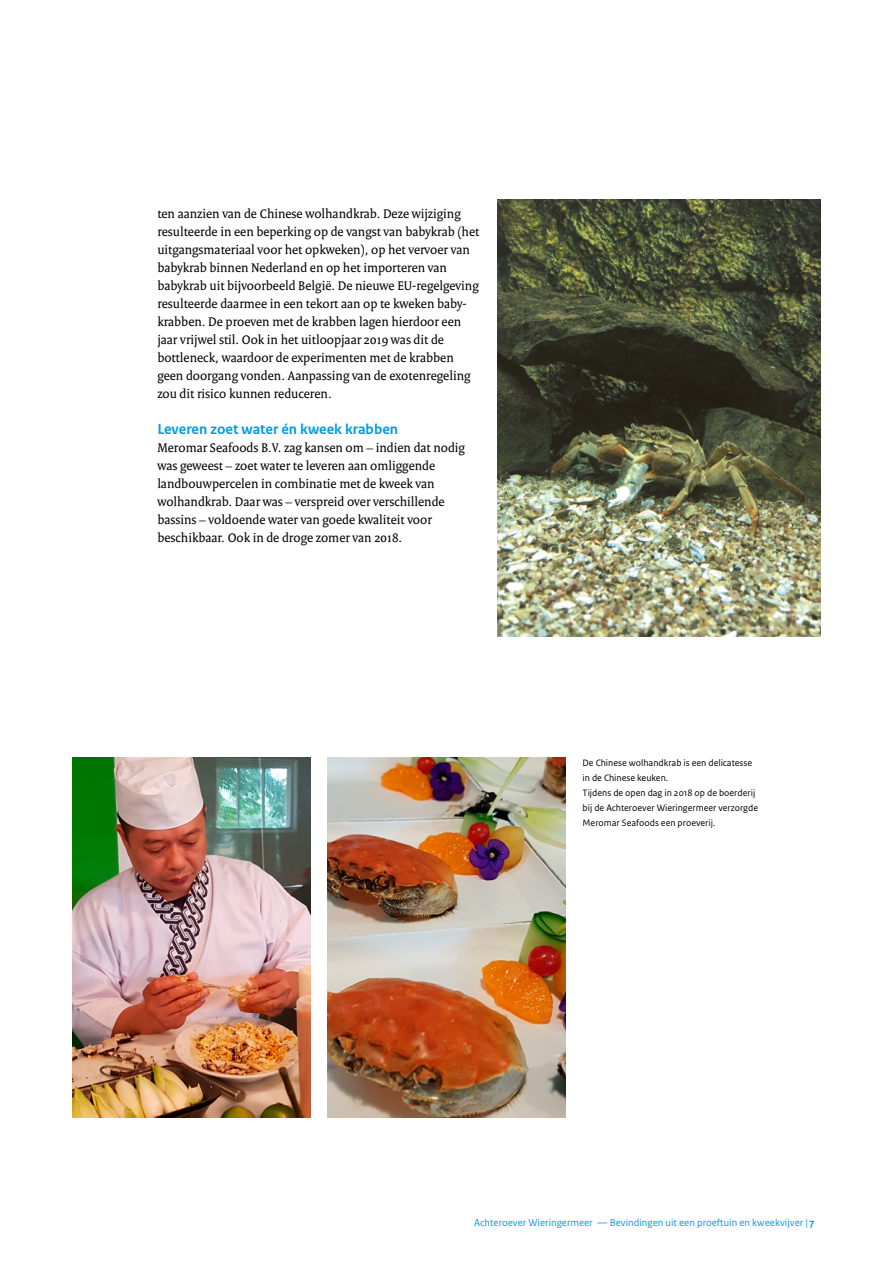
<style>
.page{position:relative;width:893px;height:1263px;background:#fff}
.page>*{position:absolute;margin:0;border:0;box-sizing:border-box;transform-origin:0 0}
.t1{font:700 15px "Rijksoverheid Sans Text";color:#009ede}
.t2{font:13.5px/18px "Rijksoverheid Serif";color:#000}
.t3{font:10.5px "Rijksoverheid Sans Text";color:#009ede}
.t4{font:9.75px/15px "Rijksoverheid Sans Text Regular 2";color:#000}
.s1{font-weight:700}
</style>
<div class="page">
<img style="left:497px;top:200px;width:324px;height:437px">
<img style="left:72px;top:758px;width:238px;height:360px">
<img style="left:327px;top:758px;width:239px;height:360px">
<p class="t2" style="left:157px;top:204px;width:323px">ten aanzien van de Chinese wolhandkrab. Deze wijziging resulteerde in een beperking op de vangst van babykrab (het uitgangsmateriaal voor het opkweken), op het vervoer van babykrab binnen Nederland en op het importeren van babykrab uit bijvoorbeeld België. De nieuwe EU-regelgeving resulteerde daarmee in een tekort aan op te kweken baby&shy;krabben. De proeven met de krabben lagen hierdoor een jaar vrijwel stil. Ook in het uitloopjaar 2019 was dit de bottleneck, waardoor de experimenten met de krabben geen doorgang vonden. Aanpassing van de exotenregeling zou dit risico kunnen reduceren.</p>
<p class="t1" style="left:157px;top:420px;width:242px">Leveren zoet water én kweek krabben</p>
<p class="t2" style="left:157px;top:438px;width:309px">Meromar Seafoods B.V. zag kansen om – indien dat nodig was geweest – zoet water te leveren aan omliggende landbouwpercelen in combinatie met de kweek van wolhandkrab. Daar was – verspreid over verschillende bassins – voldoende water van goede kwaliteit voor beschikbaar. Ook in de droge zomer van 2018.</p>
<p class="t4" style="left:583px;top:755px;width:177px">De Chinese wolhandkrab is een delicatesse in de Chinese keuken.<br>Tijdens de open dag in 2018 op de boerderij bij de Achteroever Wieringermeer verzorgde Meromar Seafoods een proeverij.</p>
<p class="t3" style="left:474px;top:1216px;width:342px">Achteroever Wieringermeer — Bevindingen uit een proeftuin en kweekvijver | <span class="s1">7</span></p>
</div>
